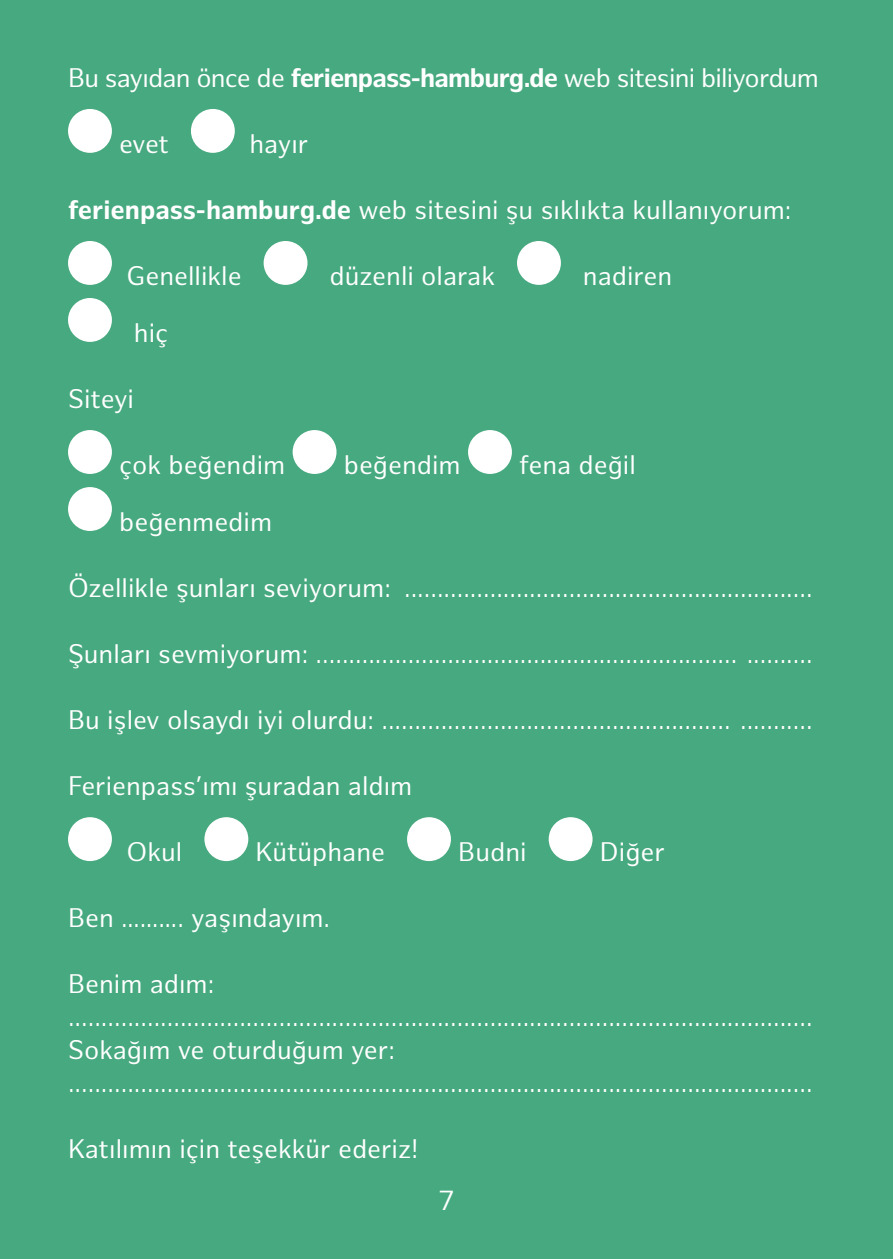
<style>
.page{position:relative;width:893px;height:1259px;background:#47a97f}
.page>*{position:absolute;margin:0;border:0;box-sizing:border-box;transform-origin:0 0}
.t1{font:27px "Hamburg Sans";color:#fff}
.t2{font:26.4px "Hamburg Sans";color:#fff}
.t3{font:26.4px "Hamburg Sans";letter-spacing:-.03em;color:#fff}
.s1{font-weight:700}
</style>
<div class="page">
<div style="left:68px;top:109px;width:44px;height:44px;background:#fff;border-radius:50%"></div>
<div style="left:191px;top:109px;width:44px;height:44px;background:#fff;border-radius:50%"></div>
<div style="left:68px;top:241px;width:44px;height:44px;background:#fff;border-radius:50%"></div>
<div style="left:264px;top:241px;width:43px;height:44px;background:#fff;border-radius:50%"></div>
<div style="left:517px;top:241px;width:44px;height:44px;background:#fff;border-radius:50%"></div>
<div style="left:68px;top:298px;width:44px;height:44px;background:#fff;border-radius:50%"></div>
<div style="left:68px;top:430px;width:44px;height:44px;background:#fff;border-radius:50%"></div>
<div style="left:293px;top:430px;width:43px;height:44px;background:#fff;border-radius:50%"></div>
<div style="left:468px;top:430px;width:44px;height:44px;background:#fff;border-radius:50%"></div>
<div style="left:68px;top:487px;width:44px;height:44px;background:#fff;border-radius:50%"></div>
<div style="left:68px;top:817px;width:44px;height:44px;background:#fff;border-radius:50%"></div>
<div style="left:204px;top:817px;width:44px;height:44px;background:#fff;border-radius:50%"></div>
<div style="left:407px;top:817px;width:44px;height:44px;background:#fff;border-radius:50%"></div>
<div style="left:549px;top:817px;width:44px;height:44px;background:#fff;border-radius:50%"></div>
<p class="t3" style="left:68px;top:62px;width:752px">Bu sayıdan önce de <span class="s1">ferienpass-hamburg.de</span> web sitesini biliyordum</p>
<p class="t2" style="left:119px;top:128px;width:51px">evet</p>
<p class="t2" style="left:249px;top:128px;width:60px">hayır</p>
<p class="t2" style="left:68px;top:194px;width:725px"><span class="s1">ferienpass-hamburg.de</span> web sitesini şu sıklıkta kullanıyorum:</p>
<p class="t2" style="left:127px;top:260px;width:117px">Genellikle</p>
<p class="t2" style="left:329px;top:260px;width:167px">düzenli olarak</p>
<p class="t2" style="left:583px;top:260px;width:91px">nadiren</p>
<p class="t2" style="left:134px;top:317px;width:36px">hiç</p>
<p class="t2" style="left:68px;top:383px;width:68px">Siteyi</p>
<p class="t2" style="left:119px;top:449px;width:168px">çok beğendim</p>
<p class="t2" style="left:344px;top:449px;width:118px">beğendim</p>
<p class="t2" style="left:519px;top:449px;width:118px">fena değil</p>
<p class="t2" style="left:119px;top:506px;width:154px">beğenmedim</p>
<p class="t2" style="left:68px;top:572px;width:746px">Özellikle şunları seviyorum: ..............................................................</p>
<p class="t2" style="left:68px;top:638px;width:746px">Şunları sevmiyorum: ................................................................ ..........</p>
<p class="t2" style="left:68px;top:704px;width:746px">Bu işlev olsaydı iyi olurdu: ..................................................... ...........</p>
<p class="t2" style="left:68px;top:770px;width:346px">Ferienpass’ımı şuradan aldım</p>
<p class="t2" style="left:127px;top:836px;width:57px">Okul</p>
<p class="t2" style="left:256px;top:836px;width:131px">Kütüphane</p>
<p class="t2" style="left:458px;top:836px;width:70px">Budni</p>
<p class="t2" style="left:600px;top:836px;width:66px">Diğer</p>
<p class="t2" style="left:68px;top:902px;width:264px">Ben ………. yaşındayım.</p>
<p class="t2" style="left:68px;top:968px;width:148px">Benim adım:</p>
<p class="t2" style="left:68px;top:1001px;width:746px">.................................................................................................................</p>
<p class="t2" style="left:68px;top:1034px;width:328px">Sokağım ve oturduğum yer:</p>
<p class="t2" style="left:68px;top:1067px;width:746px">.................................................................................................................</p>
<p class="t2" style="left:68px;top:1133px;width:352px">Katılımın için teşekkür ederiz!</p>
<p class="t1" style="left:438px;top:1185px;width:18px">7</p>
</div>
